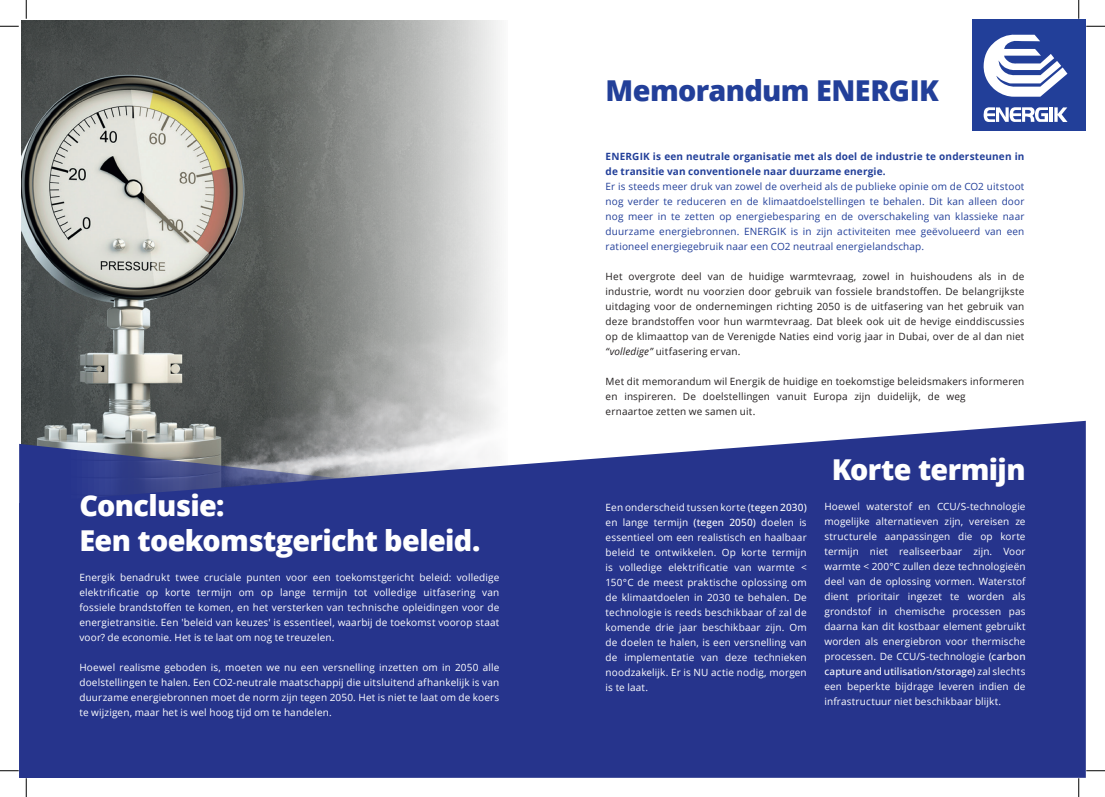
<style>
.page{position:relative;width:1105px;height:797px;background:#fff}
.page>*{position:absolute;margin:0;border:0;box-sizing:border-box;transform-origin:0 0}
.t1{font:800 28.75px "Open Sans";letter-spacing:-.02em;color:#fff}
.t2{font:800 28.75px "Open Sans";letter-spacing:-.02em;color:#223f99}
.t3{font:10px/15px "Open Sans";letter-spacing:.015em;color:#fff;text-align:justify}
.t4{font:10px/15px "Open Sans";letter-spacing:.015em;color:#231f20;text-align:justify}
.t5{font:10px/15px "Open Sans";letter-spacing:.015em;color:#223f99;text-align:justify}
.t6{font:700 10px/15px "Open Sans";letter-spacing:.015em;color:#223f99}
.s1{font-style:italic}
.s2{font-weight:500}
</style>
<div class="page">
<img style="left:21px;top:21px;width:479px;height:400px">
<div style="left:972px;top:19px;width:114px;height:111px;background:#223f99"></div>
<svg style="left:983px;top:34px;width:84px;height:63px"></svg>
<hr style="left:1049px;top:107px;width:4px;height:15px;background:#fff">
<svg style="left:983px;top:107px;width:65px;height:15px"></svg>
<svg style="left:1054px;top:107px;width:13px;height:15px"></svg>
<svg style="left:19px;top:421px;width:1067px;height:356px;background:#354291"></svg>
<svg style="left:0;top:25px;width:19px;height:2px"></svg>
<svg style="left:1086px;top:25px;width:19px;height:2px"></svg>
<svg style="left:0;top:770px;width:19px;height:1px"></svg>
<svg style="left:1086px;top:770px;width:19px;height:1px"></svg>
<svg style="left:25px;top:0;width:2px;height:19px"></svg>
<svg style="left:25px;top:778px;width:2px;height:19px"></svg>
<svg style="left:1078px;top:0;width:1px;height:19px"></svg>
<svg style="left:1078px;top:778px;width:1px;height:19px"></svg>
<p class="t1" style="left:79px;top:484px;width:147px">Conclusie:</p>
<p class="t1" style="left:79px;top:519px;width:403px">Een toekomstgericht beleid.</p>
<p class="t3" style="left:79px;top:570px;width:421px">Energik benadrukt twee cruciale punten voor een toekomstgericht beleid: volledige elektrificatie op korte termijn om op lange termijn tot volledige uitfasering van fossiele brandstoffen te komen, en het versterken van technische opleidingen voor de energietransitie. Een 'beleid van keuzes' is essentieel, waarbij de toekomst voorop staat voor? de economie. Het is te laat om nog te treuzelen.</p>
<p class="t3" style="left:79px;top:660px;width:421px">Hoewel realisme geboden is, moeten we nu een versnelling inzetten om in 2050 alle doelstellingen te halen. Een CO2-neutrale maatschappij die uitsluitend afhankelijk is van duurzame energiebronnen moet de norm zijn tegen 2050. Het is niet te laat om de koers te wijzigen, maar het is wel hoog tijd om te handelen.</p>
<p class="t2" style="left:606px;top:69px;width:335px">Memorandum ENERGIK</p>
<p class="t6" style="left:606px;top:149px;width:420px">ENERGIK is een neutrale organisatie met als doel de industrie te ondersteunen in de transitie van conventionele naar duurzame energie.</p>
<p class="t5" style="left:606px;top:179px;width:420px">Er is steeds meer druk van zowel de overheid als de publieke opinie om de CO2 uitstoot nog verder te reduceren en de klimaatdoelstellingen te behalen. Dit kan alleen door nog meer in te zetten op energiebesparing en de overschakeling van klassieke naar duurzame energiebronnen. ENERGIK is in zijn activiteiten mee geëvolueerd van een rationeel energiegebruik naar een CO2 neutraal energielandschap.</p>
<p class="t4" style="left:606px;top:269px;width:420px">Het overgrote deel van de huidige warmtevraag, zowel in huishoudens als in de industrie, wordt nu voorzien door gebruik van fossiele brandstoffen. De belangrijkste uitdaging voor de ondernemingen richting 2050 is de uitfasering van het gebruik van deze brandstoffen voor hun warmtevraag. Dat bleek ook uit de hevige einddiscussies op de klimaattop van de Verenigde Naties eind vorig jaar in Dubai, over de al dan niet <span class="s1">“volledige”</span> uitfasering ervan.</p>
<p class="t4" style="left:606px;top:374px;width:420px;text-align:left">Met dit memorandum wil Energik de huidige en toekomstige beleidsmakers informeren en inspireren. De doelstellingen vanuit Europa zijn duidelijk, de weg<br>ernaartoe zetten we samen uit.</p>
<p class="t3" style="left:606px;top:499px;width:203px">Een onderscheid tussen korte <span class="s2">(tegen 2030) </span>en lange termijn <span class="s2">(tegen 2050)</span> doelen is essentieel om een realistisch en haalbaar beleid te ontwikkelen. Op korte termijn is volledige elektrificatie van warmte &lt; 150°C de meest praktische oplossing om de klimaatdoelen in 2030 te behalen. De technologie is reeds beschikbaar of zal de komende drie jaar beschikbaar zijn. Om de doelen te halen, is een versnelling van de implementatie van deze technieken noodzakelijk. Er is NU actie nodig, morgen is te laat.</p>
<p class="t1" style="left:832px;top:448px;width:195px">Korte termijn</p>
<p class="t3" style="left:824px;top:498px;width:203px">Hoewel waterstof en CCU/S-technologie mogelijke alternatieven zijn, vereisen ze structurele aanpassingen die op korte termijn niet realiseerbaar zijn. Voor warmte &lt; 200°C zullen deze technologieën deel van de oplossing vormen. Waterstof dient prioritair ingezet te worden als grondstof in chemische processen pas daarna kan dit kostbaar element gebruikt worden als energiebron voor thermische processen. De CCU/S-technologie <span class="s2">(carbon capture and utilisation/storage)</span> zal slechts een beperkte bijdrage leveren indien de infrastructuur niet beschikbaar blijkt.</p>
</div>
